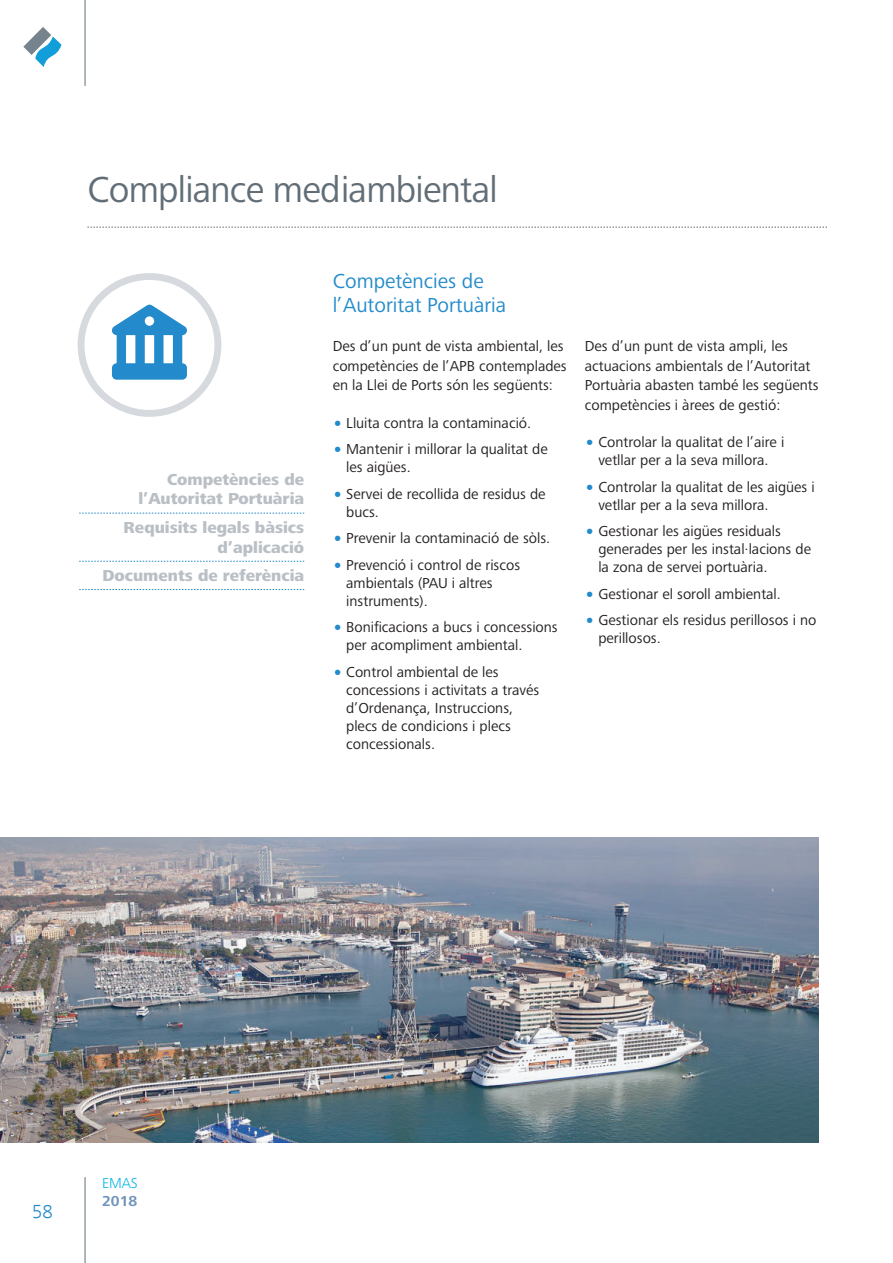
<style>
.page{position:relative;width:893px;height:1263px;background:#fff}
.page>*{position:absolute;margin:0;border:0;box-sizing:border-box;transform-origin:0 0}
.t1{font:37.5px "Frutiger Next Pro";letter-spacing:-.02em;color:#626e77}
.t2{font:21px/24px "Frutiger Next Pro";color:#238bcb}
.t3{font:300 19.5px "Frutiger Next LT";color:#238bcb}
.t4{font:800 16.5px/19.8px "Frutiger Next Pro";color:#b9bfc5;text-align:right}
.t5{font:15px/18px "Frutiger Next Pro";color:#231f20}
.t6{font:300 15px "Frutiger Next Pro";color:#02b3e5}
.t7{font:700 15px "Frutiger Next Pro";color:#7094bc}
.s1{font-weight:900;color:#238bcb}
</style>
<div class="page">
<hr style="left:85px;top:1177px;width:1px;height:86px;background:#626e77">
<hr style="left:85px;top:0;width:1px;height:86px;background:#626e77">
<svg style="left:23px;top:27px;width:38px;height:40px"></svg>
<svg style="left:87px;top:227px;width:740px;height:1px"></svg>
<svg style="left:79px;top:513px;width:225px;height:1px"></svg>
<svg style="left:79px;top:561px;width:225px;height:1px"></svg>
<svg style="left:79px;top:589px;width:225px;height:1px"></svg>
<div style="left:78px;top:273px;width:143px;height:144px;border:7px solid #d6dadf;border-radius:50%"></div>
<svg style="left:112px;top:305px;width:75px;height:75px"></svg>
<img style="left:0;top:837px;width:819px;height:305px">
<h1 class="t1" style="left:87px;top:168px;width:412px">Compliance mediambiental</h1>
<p class="t4" style="left:138px;top:469px;width:167px">Competències de l’Autoritat Portuària</p>
<p class="t4" style="left:124px;top:517px;width:182px">Requisits legals bàsics d’aplicació</p>
<p class="t4" style="left:102px;top:565px;width:203px">Documents de referència</p>
<h2 class="t2" style="left:333px;top:269px;width:175px">Competències de l’Autoritat Portuària</h2>
<p class="t5" style="left:333px;top:336px;width:236px;line-height:19.5px">Des d’un punt de vista ambiental, les competències de l’APB contemplades en la Llei de Ports són les següents:</p>
<p class="t5" style="left:333px;top:414px;width:200px"><span class="s1">•</span> Lluita contra la contaminació.</p>
<p class="t5" style="left:346px;top:440px;width:203px;text-indent:-14px"><span class="s1">•</span> Mantenir i millorar la qualitat de les aigües.</p>
<p class="t5" style="left:346px;top:485px;width:201px;text-indent:-14px"><span class="s1">•</span> Servei de recollida de residus de bucs.</p>
<p class="t5" style="left:333px;top:529px;width:219px"><span class="s1">•</span> Prevenir la contaminació de sòls.</p>
<p class="t5" style="left:346px;top:556px;width:175px;text-indent:-14px"><span class="s1">•</span> Prevenció i control de riscos ambientals (PAU i altres instruments).</p>
<p class="t5" style="left:346px;top:618px;width:213px;text-indent:-14px"><span class="s1">•</span> Bonificacions a bucs i concessions per acompliment ambiental.</p>
<p class="t5" style="left:346px;top:663px;width:195px;text-indent:-14px"><span class="s1">•</span> Control ambiental de les concessions i activitats a través d’Ordenança, Instruccions, plecs de condicions i plecs concessionals.</p>
<p class="t5" style="left:585px;top:337px;width:235px;line-height:19.5px">Des d’un punt de vista ampli, les actuacions ambientals de l’Autoritat Portuària abasten també les següents competències i àrees de gestió:</p>
<p class="t5" style="left:585px;top:433px;width:201px;text-align:center"><span class="s1">•</span> Controlar la qualitat de l’aire i vetllar per a la seva millora.</p>
<p class="t5" style="left:598px;top:478px;width:218px;text-indent:-14px"><span class="s1">•</span> Controlar la qualitat de les aigües i vetllar per a la seva millora.</p>
<p class="t5" style="left:598px;top:522px;width:214px;text-indent:-14px"><span class="s1">•</span> Gestionar les aigües residuals generades per les instal·lacions de la zona de servei portuària.</p>
<p class="t5" style="left:585px;top:585px;width:198px"><span class="s1">•</span> Gestionar el soroll ambiental.</p>
<p class="t5" style="left:598px;top:611px;width:220px;text-indent:-14px"><span class="s1">•</span> Gestionar els residus perillosos i no perillosos.</p>
<h3 class="t3" style="left:32px;top:1200px;width:22px">58</h3>
<p class="t6" style="left:102px;top:1174px;width:37px">EMAS</p>
<p class="t7" style="left:102px;top:1192px;width:37px">2018</p>
</div>
